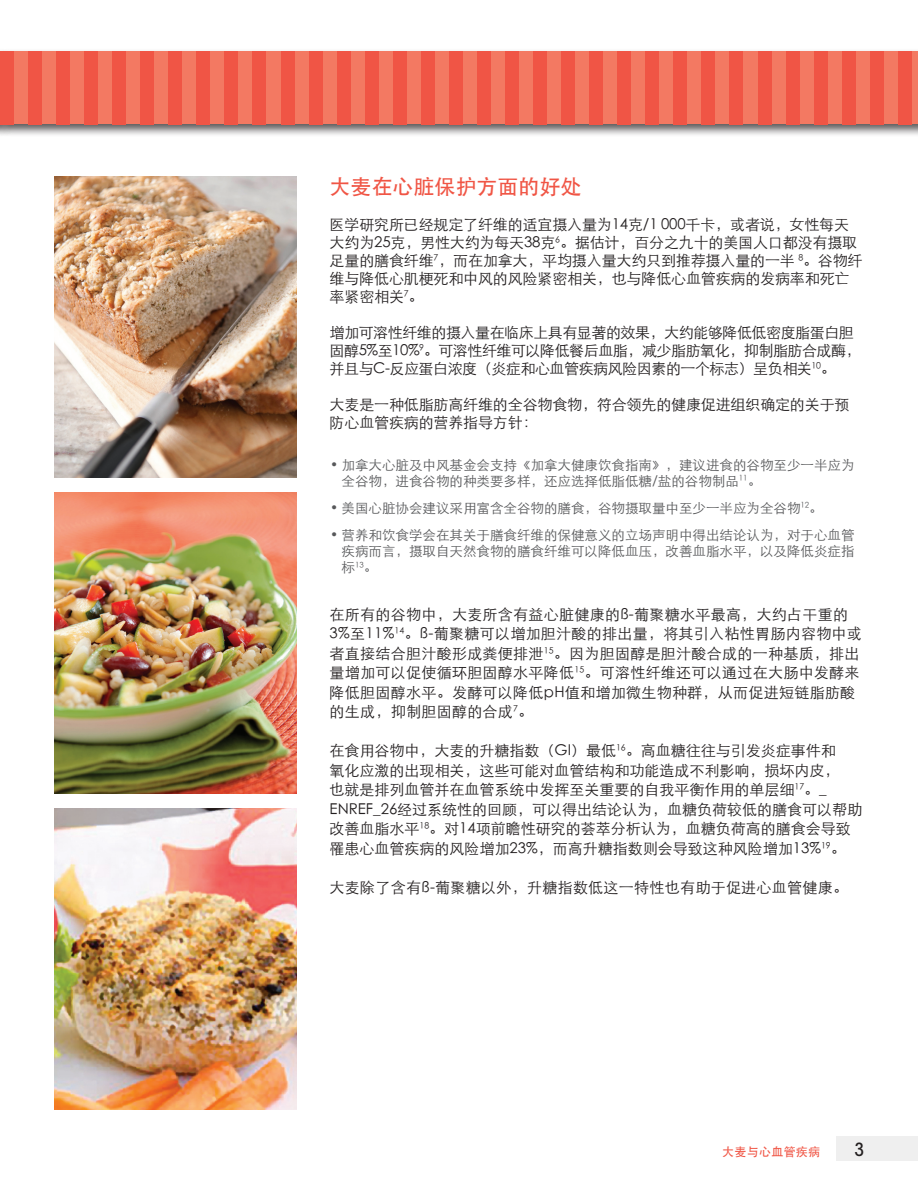
<style>
.page{position:relative;width:918px;height:1188px;background:#fff}
.page>*{position:absolute;margin:0;border:0;box-sizing:border-box;transform-origin:0 0}
.t1{font:500 21px "ST Heiti SC";color:#f05545}
.t2{font:500 condensed 18px "ITC Avant Garde Std";color:#231f20}
.t3{font:300 15px/18px "ST Heiti SC";color:#231f20}
.t4{font:300 15px/19.5px "ST Heiti SC";letter-spacing:.02em;color:#231f20}
.t5{font:300 15px/18px "ST Heiti SC";letter-spacing:-.03em;color:#231f20}
.t6{font:300 13.5px/16.2px "ST Heiti SC";color:#57585a}
.t7{font:500 12px "ST Heiti SC";letter-spacing:.025em;color:#f05545}
</style>
<div class="page">
<div style="left:836px;top:1136px;width:82px;height:25px;background:#efefef"></div>
<div style="left:0;top:48px;width:918px;height:89px;background:#231f20;opacity:.75"></div>
<svg style="left:0;top:51px;width:918px;height:73px;background:#f16653"></svg>
<img style="left:54px;top:177px;width:243px;height:301px">
<img style="left:54px;top:493px;width:243px;height:300px">
<img style="left:54px;top:808px;width:243px;height:301px">
<p class="t1" style="left:330px;top:175px;width:254px">大麦在心脏保护方面的好处</p>
<p class="t3" style="left:330px;top:214px;width:535px">医学研究所已经规定了纤维的适宜摄入量为14克/1 000千卡，或者说，女性每天大约为25克，男性大约为每天38克<sup>6</sup>。据估计，百分之九十的美国人口都没有摄取足量的膳食纤维<sup>7</sup>，而在加拿大，平均摄入量大约只到推荐摄入量的一半 <sup>8</sup>。谷物纤维与降低心肌梗死和中风的风险紧密相关，也与降低心血管疾病的发病率和死亡率紧密相关<sup>7</sup>。</p>
<p class="t5" style="left:330px;top:322px;width:533px">增加可溶性纤维的摄入量在临床上具有显著的效果，大约能够降低低密度脂蛋白胆固醇5%至10%<sup>9</sup>。可溶性纤维可以降低餐后血脂，减少脂肪氧化，抑制脂肪合成酶，并且与C-反应蛋白浓度（炎症和心血管疾病风险因素的一个标志）呈负相关<sup>10</sup>。</p>
<p class="t3" style="left:330px;top:394px;width:521px">大麦是一种低脂肪高纤维的全谷物食物，符合领先的健康促进组织确定的关于预防心血管疾病的营养指导方针：</p>
<p class="t6" style="left:342px;top:455px;width:515px;text-indent:-12px">• 加拿大心脏及中风基金会支持《加拿大健康饮食指南》，建议进食的谷物至少一半应为全谷物，进食谷物的种类要多样，还应选择低脂低糖/盐的谷物制品<sup>11</sup>。</p>
<p class="t6" style="left:330px;top:499px;width:494px">• 美国心脏协会建议采用富含全谷物的膳食，谷物摄取量中至少一半应为全谷物<sup>12</sup>。</p>
<p class="t6" style="left:342px;top:526px;width:515px;text-align:justify;text-indent:-12px">• 营养和饮食学会在其关于膳食纤维的保健意义的立场声明中得出结论认为，对于心血管疾病而言，摄取自天然食物的膳食纤维可以降低血压，改善血脂水平，以及降低炎症指标<sup>13</sup>。</p>
<p class="t4" style="left:330px;top:603px;width:534px">在所有的谷物中，大麦所含有益心脏健康的β-葡聚糖水平最高，大约占干重的3%至11%<sup>14</sup>。β-葡聚糖可以增加胆汁酸的排出量，将其引入粘性胃肠内容物中或者直接结合胆汁酸形成粪便排泄<sup>15</sup>。因为胆固醇是胆汁酸合成的一种基质，排出量增加可以促使循环胆固醇水平降低<sup>15</sup>。可溶性纤维还可以通过在大肠中发酵来降低胆固醇水平。发酵可以降低pH值和增加微生物种群，从而促进短链脂肪酸的生成，抑制胆固醇的合成<sup>7</sup>。</p>
<p class="t3" style="left:330px;top:740px;width:534px;line-height:19.5px">在食用谷物中，大麦的升糖指数（GI）最低<sup>16</sup>。高血糖往往与引发炎症事件和<br>氧化应激的出现相关，这些可能对血管结构和功能造成不利影响，损坏内皮，<br>也就是排列血管并在血管系统中发挥至关重要的自我平衡作用的单层细<sup>17</sup>。_ ENREF_26经过系统性的回顾，可以得出结论认为，血糖负荷较低的膳食可以帮助改善血脂水平<sup>18</sup>。对14项前瞻性研究的荟萃分析认为，血糖负荷高的膳食会导致罹患心血管疾病的风险增加23%，而高升糖指数则会导致这种风险增加13%<sup>19</sup>。</p>
<p class="t4" style="left:330px;top:876px;width:520px">大麦除了含有β-葡聚糖以外，升糖指数低这一特性也有助于促进心血管健康。</p>
<p class="t7" style="left:722px;top:1145px;width:100px">大麦与心血管疾病</p>
<p class="t2" style="left:854px;top:1138px;width:11px">3</p>
</div>
